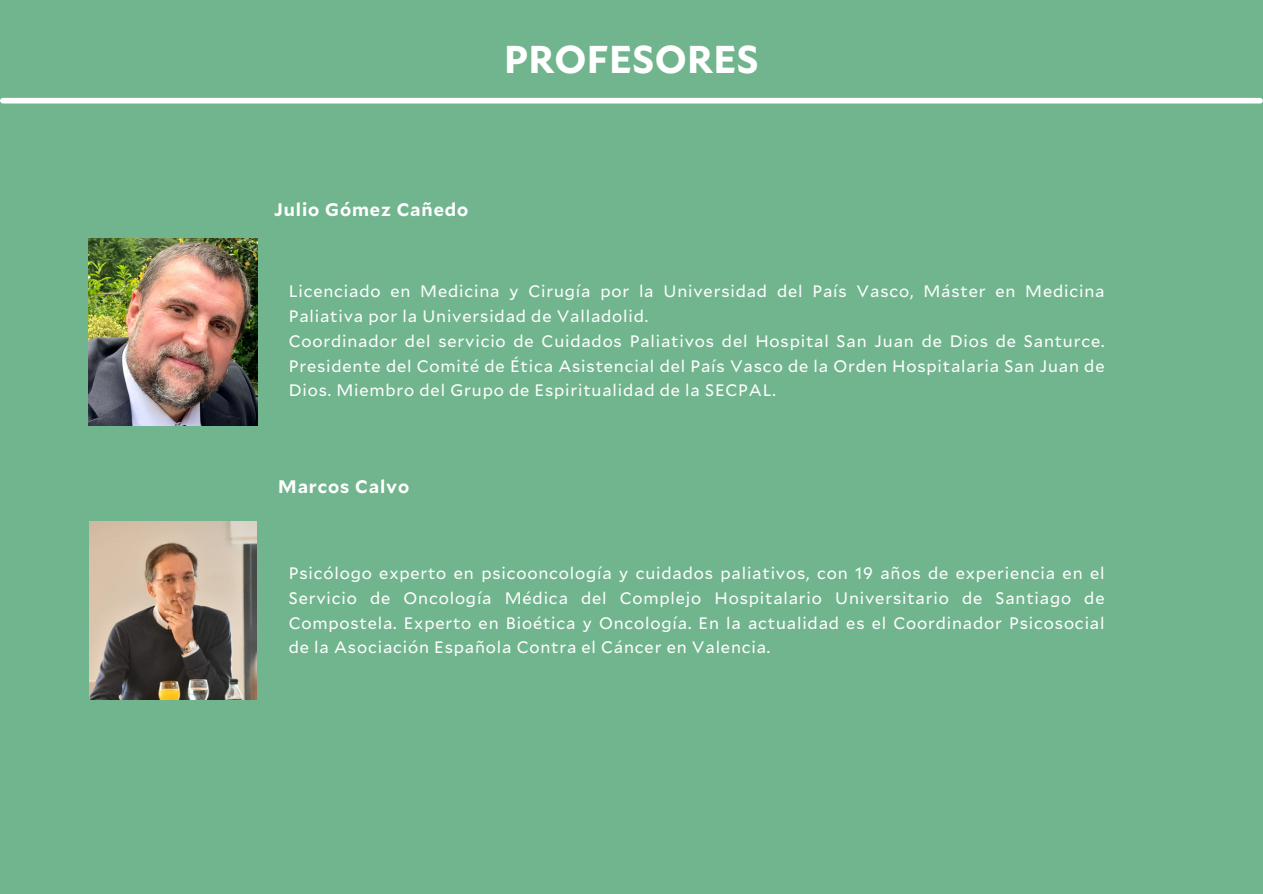
<style>
.page{position:relative;width:1263px;height:894px;background:#fff}
.page>*{position:absolute;margin:0;border:0;box-sizing:border-box;transform-origin:0 0}
.t1{font:700 38.55px "Mallory";letter-spacing:.01em;color:#fff}
.t2{font:700 18px "Mallory";letter-spacing:.05em;color:#fff}
.t3{font:16.5px/24.8px "Mallory";letter-spacing:.05em;color:#fff;text-align:justify}
</style>
<div class="page">
<div style="left:0;top:0;width:1263px;height:893px;background:#71b58e"></div>
<div style="left:3px;top:98px;width:1257px;height:5px;background:#fff"></div>
<img style="left:89px;top:522px;width:168px;height:177px">
<img style="left:89px;top:238px;width:168px;height:187px">
<h1 class="t1" style="left:504px;top:32px;width:256px">PROFESORES</h1>
<p class="t2" style="left:274px;top:197px;width:196px">Julio Gómez Cañedo</p>
<p class="t3" style="left:289px;top:278px;width:817px">Licenciado en Medicina y Cirugía por la Universidad del País Vasco, Máster en Medicina<br>Paliativa por la Universidad de Valladolid.</p>
<p class="t3" style="left:289px;top:328px;width:817px">Coordinador del servicio de Cuidados Paliativos del Hospital San Juan de Dios de Santurce.<br>Presidente del Comité de Ética Asistencial del País Vasco de la Orden Hospitalaria San Juan de Dios. Miembro del Grupo de Espiritualidad de la SECPAL.</p>
<p class="t2" style="left:278px;top:474px;width:132px">Marcos Calvo</p>
<h2 class="t3" style="left:289px;top:560px;width:817px">Psicólogo experto en psicooncología y cuidados paliativos, con 19 años de experiencia en el Servicio de Oncología Médica del Complejo Hospitalario Universitario de Santiago de Compostela. Experto en Bioética y Oncología. En la actualidad es el Coordinador Psicosocial de la Asociación Española Contra el Cáncer en Valencia.</h2>
</div>
